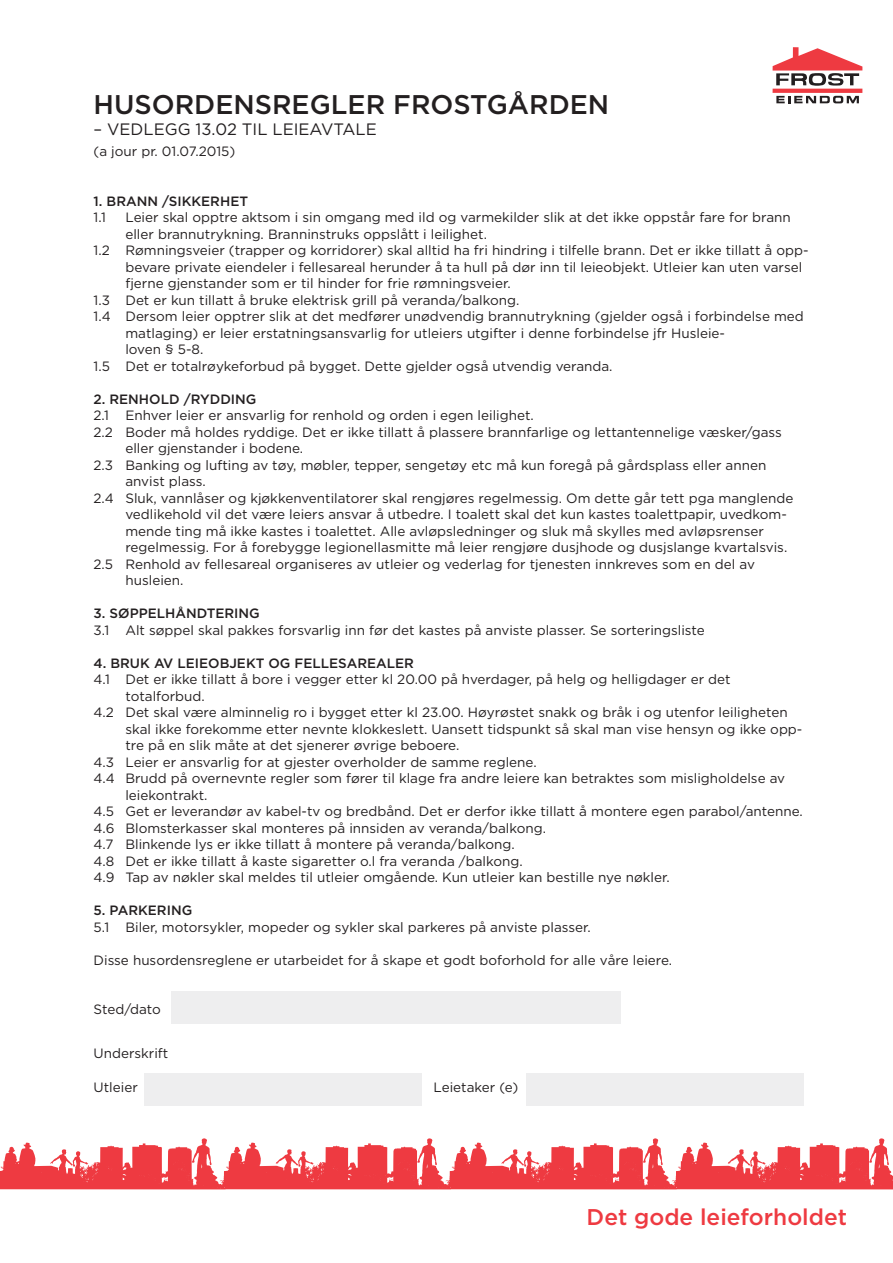
<style>
.page{position:relative;width:893px;height:1263px;background:#fff}
.page>*{position:absolute;margin:0;border:0;box-sizing:border-box;transform-origin:0 0}
.t1{font:500 27px "Gotham";color:#231f20}
.t2{font:500 22.8px "Gotham";color:#ee3a41}
.t3{font:16.5px "Gotham";color:#231f20}
.t4{font:13.5px "Gotham";color:#231f20}
.t5{font:500 13.5px "Gotham";color:#231f20}
</style>
<div class="page">
<svg style="left:773px;top:89px;width:89px;height:4px"></svg>
<svg style="left:773px;top:47px;width:89px;height:39px"></svg>
<svg style="left:776px;top:96px;width:83px;height:7px"></svg>
<svg style="left:0;top:1138px;width:893px;height:51px;fill:#ee3a41"></svg>
<div style="left:171px;top:991px;width:450px;height:33px;background:#eeeeef"></div>
<div style="left:145px;top:1073px;width:277px;height:33px;background:#eeeeef"></div>
<div style="left:526px;top:1073px;width:278px;height:33px;background:#eeeeef"></div>
<h1 class="t1" style="left:94px;top:87px;width:517px">HUSORDENSREGLER FROSTGÅRDEN</h1>
<p class="t3" style="left:94px;top:120px;width:285px">– VEDLEGG 13.02 TIL LEIEAVTALE</p>
<p class="t4" style="left:94px;top:144px;width:143px">(a jour pr. 01.07.2015)</p>
<p class="t5" style="left:94px;top:192px;width:156px">1. BRANN /SIKKERHET</p>
<p class="t4" style="left:94px;top:210px;width:14px">1.1</p>
<p class="t4" style="left:125px;top:210px;width:667px">Leier skal opptre aktsom i sin omgang med ild og varmekilder slik at det ikke oppstår fare for brann</p>
<p class="t4" style="left:125px;top:226px;width:363px">eller brannutrykning. Branninstruks oppslått i leilighet.</p>
<p class="t4" style="left:94px;top:243px;width:716px">1.2 Rømningsveier (trapper og korridorer) skal alltid ha fri hindring i tilfelle brann. Det er ikke tillatt å opp-</p>
<p class="t4" style="left:125px;top:259px;width:678px">bevare private eiendeler i fellesareal herunder å ta hull på dør inn til leieobjekt. Utleier kan uten varsel</p>
<p class="t4" style="left:125px;top:276px;width:387px">fjerne gjenstander som er til hinder for frie rømningsveier.</p>
<p class="t4" style="left:94px;top:292px;width:427px">1.3 Det er kun tillatt å bruke elektrisk grill på veranda/balkong.</p>
<p class="t4" style="left:94px;top:309px;width:712px">1.4 Dersom leier opptrer slik at det medfører unødvendig brannutrykning (gjelder også i forbindelse med</p>
<p class="t4" style="left:125px;top:325px;width:601px">matlaging) er leier erstatningsansvarlig for utleiers utgifter i denne forbindelse jfr Husleie-</p>
<p class="t4" style="left:125px;top:342px;width:79px">loven § 5-8.</p>
<p class="t4" style="left:94px;top:358px;width:520px">1.5 Det er totalrøykeforbud på bygget. Dette gjelder også utvendig veranda.</p>
<p class="t5" style="left:94px;top:390px;width:164px">2. RENHOLD /RYDDING</p>
<p class="t4" style="left:94px;top:408px;width:442px">2.1 Enhver leier er ansvarlig for renhold og orden i egen leilighet.</p>
<p class="t4" style="left:94px;top:424px;width:690px">2.2 Boder må holdes ryddige. Det er ikke tillatt å plassere brannfarlige og lettantennelige væsker/gass</p>
<p class="t4" style="left:125px;top:441px;width:179px">eller gjenstander i bodene.</p>
<p class="t4" style="left:94px;top:457px;width:674px">2.3 Banking og lufting av tøy, møbler, tepper, sengetøy etc må kun foregå på gårdsplass eller annen</p>
<p class="t4" style="left:125px;top:474px;width:82px">anvist plass.</p>
<p class="t4" style="left:94px;top:490px;width:701px">2.4 Sluk, vannlåser og kjøkkenventilatorer skal rengjøres regelmessig. Om dette går tett pga manglende</p>
<p class="t4" style="left:125px;top:507px;width:663px">vedlikehold vil det være leiers ansvar å utbedre. I toalett skal det kun kastes toalettpapir, uvedkom-</p>
<p class="t4" style="left:125px;top:523px;width:640px">mende ting må ikke kastes i toalettet. Alle avløpsledninger og sluk må skylles med avløpsrenser</p>
<p class="t4" style="left:125px;top:540px;width:663px">regelmessig. For å forebygge legionellasmitte må leier rengjøre dusjhode og dusjslange kvartalsvis.</p>
<p class="t4" style="left:94px;top:556px;width:663px">2.5 Renhold av fellesareal organiseres av utleier og vederlag for tjenesten innkreves som en del av</p>
<p class="t4" style="left:125px;top:573px;width:60px">husleien.</p>
<p class="t5" style="left:94px;top:604px;width:168px">3. SØPPELHÅNDTERING</p>
<p class="t4" style="left:94px;top:622px;width:613px">3.1 Alt søppel skal pakkes forsvarlig inn før det kastes på anviste plasser. Se sorteringsliste</p>
<p class="t5" style="left:94px;top:654px;width:322px">4. BRUK AV LEIEOBJEKT OG FELLESAREALER</p>
<p class="t4" style="left:94px;top:672px;width:638px">4.1 Det er ikke tillatt å bore i vegger etter kl 20.00 på hverdager, på helg og helligdager er det</p>
<p class="t4" style="left:125px;top:688px;width:81px">totalforbud.</p>
<p class="t4" style="left:94px;top:705px;width:696px">4.2 Det skal være alminnelig ro i bygget etter kl 23.00. Høyrøstet snakk og bråk i og utenfor leiligheten</p>
<p class="t4" style="left:125px;top:721px;width:678px">skal ikke forekomme etter nevnte klokkeslett. Uansett tidspunkt så skal man vise hensyn og ikke opp-</p>
<p class="t4" style="left:125px;top:738px;width:335px">tre på en slik måte at det sjenerer øvrige beboere.</p>
<p class="t4" style="left:94px;top:754px;width:445px">4.3 Leier er ansvarlig for at gjester overholder de samme reglene.</p>
<p class="t4" style="left:94px;top:771px;width:693px">4.4 Brudd på overnevnte regler som fører til klage fra andre leiere kan betraktes som misligholdelse av</p>
<p class="t4" style="left:125px;top:787px;width:84px">leiekontrakt.</p>
<p class="t4" style="left:94px;top:804px;width:711px">4.5 Get er leverandør av kabel-tv og bredbånd. Det er derfor ikke tillatt å montere egen parabol/antenne.</p>
<p class="t4" style="left:94px;top:820px;width:454px">4.6 Blomsterkasser skal monteres på innsiden av veranda/balkong.</p>
<p class="t4" style="left:94px;top:837px;width:423px">4.7 Blinkende lys er ikke tillatt å montere på veranda/balkong.</p>
<p class="t4" style="left:94px;top:853px;width:431px">4.8 Det er ikke tillatt å kaste sigaretter o.l fra veranda /balkong.</p>
<p class="t4" style="left:94px;top:870px;width:578px">4.9 Tap av nøkler skal meldes til utleier omgående. Kun utleier kan bestille nye nøkler.</p>
<p class="t5" style="left:94px;top:901px;width:100px">5. PARKERING</p>
<p class="t4" style="left:94px;top:919px;width:499px">5.1 Biler, motorsykler, mopeder og sykler skal parkeres på anviste plasser.</p>
<p class="t4" style="left:94px;top:952px;width:580px">Disse husordensreglene er utarbeidet for å skape et godt boforhold for alle våre leiere.</p>
<p class="t4" style="left:94px;top:1002px;width:69px">Sted/dato</p>
<p class="t4" style="left:94px;top:1045px;width:76px">Underskrift</p>
<p class="t4" style="left:94px;top:1080px;width:46px">Utleier</p>
<p class="t4" style="left:433px;top:1080px;width:86px">Leietaker (e)</p>
<h2 class="t2" style="left:587px;top:1202px;width:262px">Det gode leieforholdet</h2>
</div>
